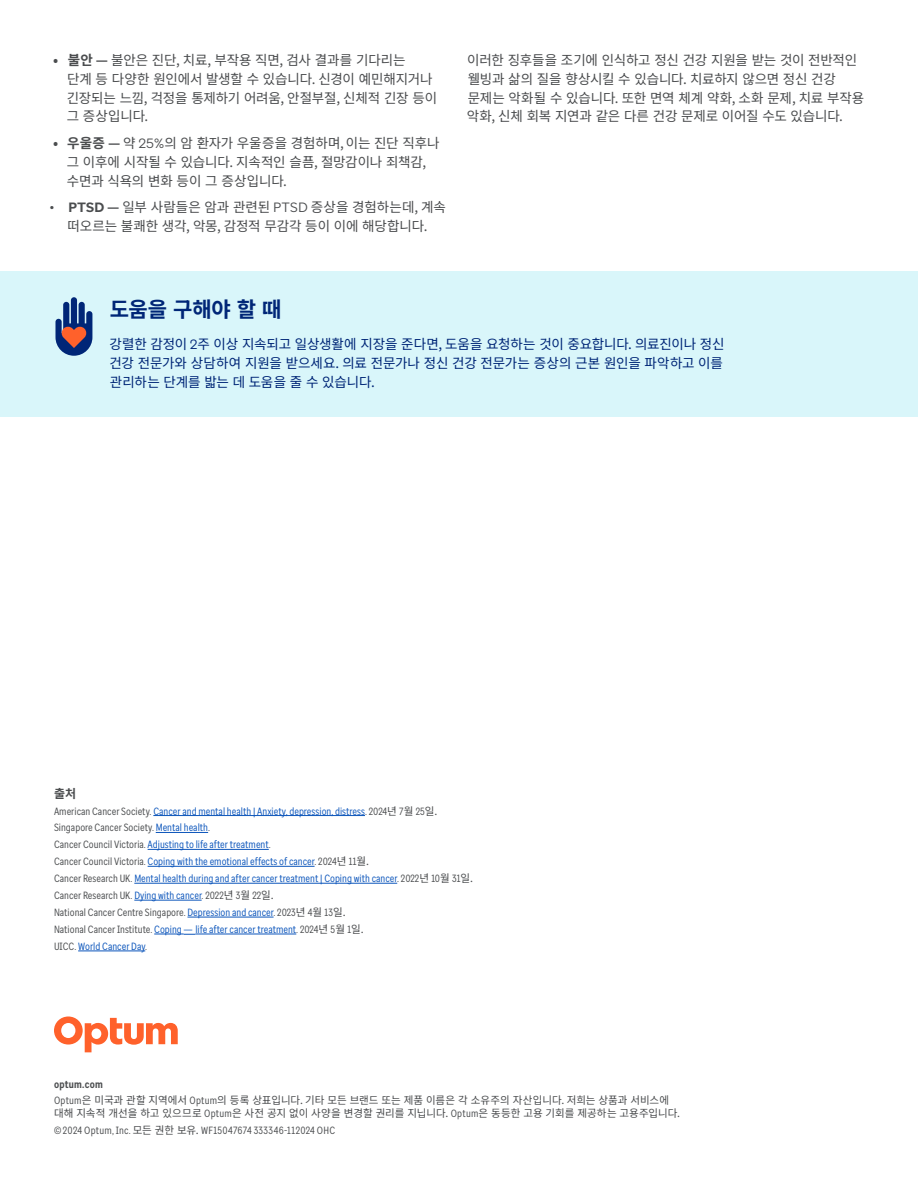
<style>
.page{position:relative;width:918px;height:1188px;background:#fff}
.page>*{position:absolute;margin:0;border:0;box-sizing:border-box;transform-origin:0 0}
.Subhead{font:700 21px "Noto Sans KR";letter-spacing:-.005em;color:#002677}
.Body{font:13.5px/18.9px "Noto Sans KR";letter-spacing:-.015em;color:#4b4d4f}
.Body-2{font:13.5px/18.9px "Noto Sans KR";letter-spacing:-.015em;color:#002677;text-align:justify}
.t1{font:700 12px "Noto Sans KR";color:#4b4d4f}
.t2{font:10.5px "Enterprise Sans Cond";color:#0c55bb}
.Legal{font:10.5px "Enterprise Sans Cond";color:#4b4d4f}
.Legal-2{font:10.5px/12.6px "Noto Sans KR";letter-spacing:-.005em;color:#4b4d4f}
.Legal-3{font:10.5px "Enterprise Sans Cond";letter-spacing:.025em;color:#4b4d4f}
.Legal-4{font:700 10.5px "Enterprise Sans Cond";letter-spacing:.02em;color:#4b4d4f}
.s1{font-weight:700}
.s2{font-family:"Enterprise Sans"}
.s3{font-family:"Enterprise Sans";font-weight:700}
.s4{color:#4b4d4f}
.s5{font-family:"Noto Sans KR";color:#4b4d4f}
.s6{color:#0c55bb}
.s7{font-family:"Noto Sans KR"}
.s8{font-family:"Noto Sans KR";color:#0c55bb}
.s9{font-family:"Enterprise Sans Cond"}
</style>
<div class="page">
<hr style="left:153px;top:815px;width:212px;height:1px;background:#0c55bb">
<hr style="left:156px;top:832px;width:52px;height:1px;background:#0c55bb">
<hr style="left:148px;top:849px;width:121px;height:1px;background:#0c55bb">
<hr style="left:148px;top:866px;width:167px;height:1px;background:#0c55bb">
<hr style="left:134px;top:883px;width:263px;height:1px;background:#0c55bb">
<hr style="left:134px;top:900px;width:68px;height:1px;background:#0c55bb">
<hr style="left:187px;top:917px;width:87px;height:1px;background:#0c55bb">
<hr style="left:154px;top:934px;width:30px;height:1px;background:#0c55bb">
<hr style="left:195px;top:934px;width:101px;height:1px;background:#0c55bb">
<hr style="left:78px;top:951px;width:67px;height:1px;background:#0c55bb">
<div style="left:0;top:271px;width:918px;height:146px;background:#d9f6fa"></div>
<svg style="left:55px;top:297px;width:37px;height:59px"></svg>
<svg style="left:54px;top:1017px;width:124px;height:35px"></svg>
<p class="Body" style="left:67px;top:51px;width:372px;text-indent:-13px"><span class="s1">• 불안 —</span> 불안은 진단, 치료, 부작용 직면, 검사 결과를 기다리는<br>단계 등 다양한 원인에서 발생할 수 있습니다. 신경이 예민해지거나 긴장되는 느낌, 걱정을 통제하기 어려움, 안절부절, 신체적 긴장 등이 그 증상입니다.</p>
<p class="Body" style="left:67px;top:134px;width:374px;text-indent:-13px"><span class="s1">• 우울증 —</span> 약 <span class="s2">25%</span>의 암 환자가 우울증을 경험하며,이는 진단 직후나 그 이후에 시작될 수 있습니다. 지속적인 슬픔, 절망감이나 죄책감, 수면과 식욕의 변화 등이 그 증상입니다.</p>
<p class="Body" style="left:50px;top:198px;width:398px;text-align:center"><span class="s3">• PTSD</span> <span class="s1">—</span> 일부 사람들은 암과 관련된 <span class="s2">PTSD</span> 증상을 경험하는데, 계속 떠오르는 불쾌한 생각, 악몽, 감정적 무감각 등이 이에 해당합니다.</p>
<p class="Body" style="left:467px;top:51px;width:399px">이러한 징후들을 조기에 인식하고 정신 건강 지원을 받는 것이 전반적인 웰빙과 삶의 질을 향상시킬 수 있습니다. 치료하지 않으면 정신 건강 문제는 악화될 수 있습니다. 또한 면역 체계 약화, 소화 문제, 치료 부작용 악화, 신체 회복 지연과 같은 다른 건강 문제로 이어질 수도 있습니다.</p>
<p class="Subhead" style="left:110px;top:297px;width:173px">도움을 구해야 할 때</p>
<p class="Body-2" style="left:109px;top:335px;width:617px">강렬한 감정이 <span class="s2">2</span>주 이상 지속되고 일상생활에 지장을 준다면, 도움을 요청하는 것이 중요합니다. 의료진이나 정신 건강 전문가와 상담하여 지원을 받으세요. 의료 전문가나 정신 건강 전문가는 증상의 근본 원인을 파악하고 이를 관리하는 단계를 밟는 데 도움을 줄 수 있습니다.</p>
<p class="t1" style="left:54px;top:786px;width:24px">출처</p>
<p class="t2" style="left:54px;top:804px;width:385px"><span class="s4">American Cancer Society.</span> Cancer and mental health | Anxiety, depression, distress<span class="s4">. 2024</span><span class="s5">년</span> <span class="s4">7</span><span class="s5">월</span> <span class="s4">25</span><span class="s5">일.</span></p>
<p class="Legal" style="left:54px;top:821px;width:158px">Singapore Cancer Society. <span class="s6">Mental health</span>.</p>
<p class="t2" style="left:54px;top:838px;width:218px"><span class="s4">Cancer Council Victoria.</span> Adjusting to life after treatment<span class="s4">.</span></p>
<p class="t2" style="left:54px;top:855px;width:317px"><span class="s4">Cancer Council Victoria.</span> Coping with the emotional effects of cancer<span class="s4">. 2024</span><span class="s5">년</span> <span class="s4">11</span><span class="s5">월.</span></p>
<p class="t2" style="left:54px;top:872px;width:421px"><span class="s4">Cancer Research UK.</span> Mental health during and after cancer treatment | Coping with cancer<span class="s4">. 2022</span><span class="s5">년</span> <span class="s4">10</span><span class="s5">월</span> <span class="s4">31</span><span class="s5">일.</span></p>
<p class="Legal" style="left:54px;top:889px;width:221px">Cancer Research UK. <span class="s6">Dying with cancer</span>. 2022<span class="s7">년</span> 3<span class="s7">월</span> 22<span class="s7">일.</span></p>
<p class="Legal" style="left:54px;top:906px;width:293px">National Cancer Centre Singapore. <span class="s6">Depression and cancer</span>. 2023<span class="s7">년</span> 4<span class="s7">월</span> 13<span class="s7">일.</span></p>
<p class="Legal" style="left:54px;top:923px;width:311px">National Cancer Institute. <span class="s6">Coping</span> <span class="s8">—</span> <span class="s6">life after cancer treatment</span>. 2024<span class="s7">년</span> 5<span class="s7">월</span> 1<span class="s7">일.</span></p>
<p class="t2" style="left:54px;top:939px;width:95px"><span class="s4">UICC.</span> World Cancer Day<span class="s4">.</span></p>
<p class="Legal-4" style="left:54px;top:1077px;width:50px">optum.com</p>
<p class="Legal-2" style="left:54px;top:1095px;width:628px"><span class="s9">Optum</span>은 미국과 관할 지역에서 <span class="s9">Optum</span>의 등록 상표입니다. 기타 모든 브랜드 또는 제품 이름은 각 소유주의 자산입니다. 저희는 상품과 서비스에 대해 지속적 개선을 하고 있으므로 <span class="s9">Optum</span>은 사전 공지 없이 사양을 변경할 권리를 지닙니다. <span class="s9">Optum</span>은 동등한 고용 기회를 제공하는 고용주입니다.</p>
<p class="Legal-3" style="left:54px;top:1124px;width:283px">© 2024 Optum, Inc. <span class="s7">모든 권한 보유.</span> WF15047674 333346-112024 OHC</p>
</div>
